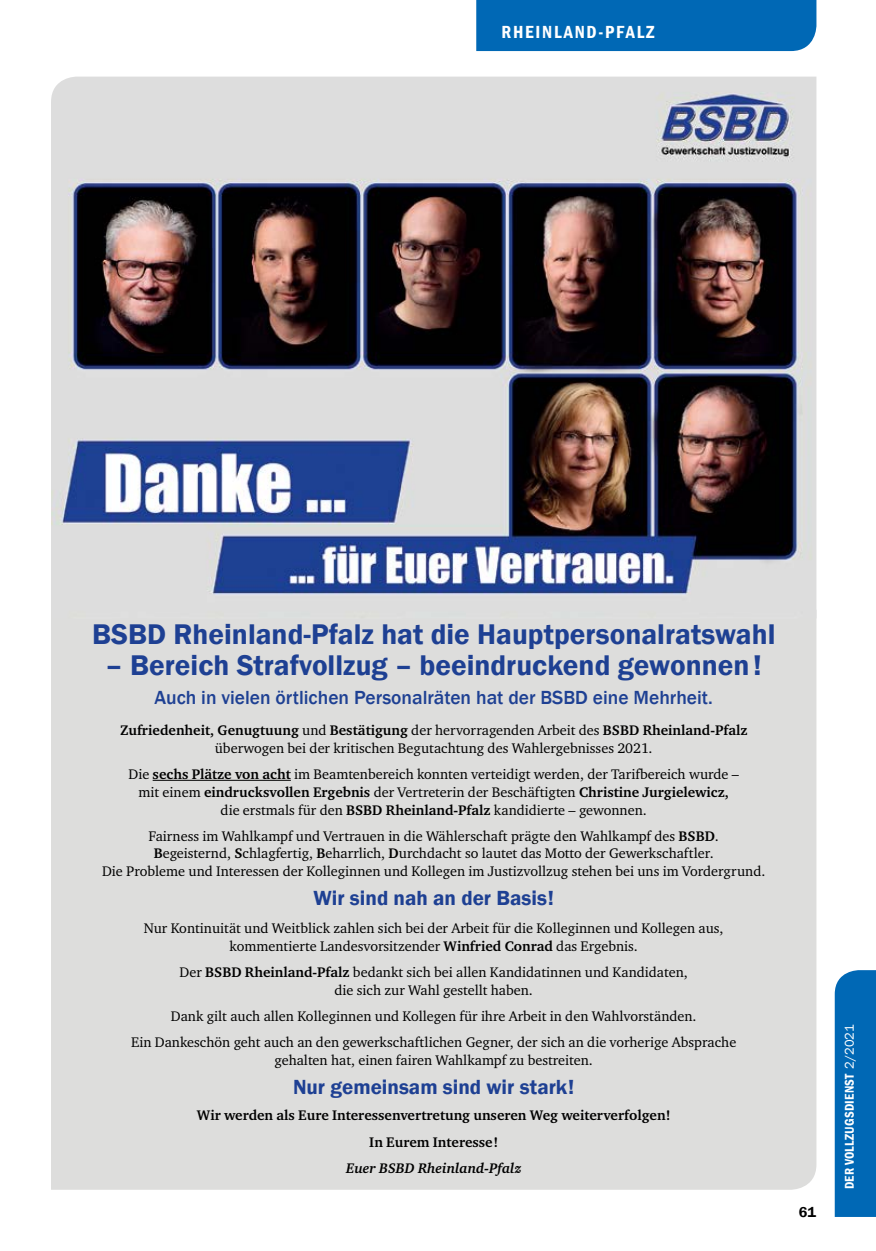
<style>
.page{position:relative;width:876px;height:1251px;background:#fff}
.page>*{position:absolute;margin:0;border:0;box-sizing:border-box;transform-origin:0 0}
.t1{font:600 29.25px "Franklin Gothic";color:#1e4093}
.t2{font:600 21px "Franklin Gothic";color:#1e4093}
.t3{font:500 19.5px "Franklin Gothic";color:#1e4093}
.t4{font:600 condensed 18px "Franklin Gothic";letter-spacing:.1em;color:#fff}
.t5{font:600 14.7px "Franklin Gothic";color:#000}
.t6{font:14.25px/17.9px "Charter ITC";color:#000;text-align:center}
.t7{font:700 14.25px/26.1px "Charter ITC";color:#000;text-align:center}
.t8{font:600 condensed 13.05px "Franklin Gothic";letter-spacing:.015em;color:#fff}
.s1{font-weight:700}
.s2{font-style:italic}
.s3{font-weight:400;font-stretch:normal}
</style>
<div class="page">
<div style="left:835px;top:970px;width:41px;height:246px;background:#0068b5"></div>
<div style="left:476px;top:0;width:340px;height:51px;background:#0068b5"></div>
<div style="left:51px;top:618px;width:765px;height:571px;background:#dddddc"></div>
<hr style="left:153px;top:779px;width:138px;height:1px;background:#000">
<img style="left:51px;top:77px;width:765px;height:541px">
<p class="t4" style="left:501px;top:20px;width:155px">RHEINLAND-PFALZ</p>
<p class="t1" style="left:92px;top:615px;width:685px">BSBD Rheinland-Pfalz hat die Hauptpersonalratswahl</p>
<p class="t1" style="left:106px;top:647px;width:658px">– Bereich Strafvollzug – beeindruckend gewonnen!</p>
<p class="t3" style="left:155px;top:685px;width:560px">Auch in vielen örtlichen Personalräten hat der BSBD eine Mehrheit.</p>
<p class="t6" style="left:120px;top:721px;width:629px"><span class="s1">Zufriedenheit, Genugtuung</span> und <span class="s1">Bestätigung</span> der hervorragenden Arbeit des <span class="s1">BSBD Rheinland-Pfalz </span>überwogen bei der kritischen Begutachtung des Wahlergebnisses 2021.</p>
<p class="t6" style="left:128px;top:765px;width:612px">Die <span class="s1">sechs Plätze von acht</span> im Beamtenbereich konnten verteidigt werden, der Tarifbereich wurde – mit einem <span class="s1">eindrucksvollen Ergebnis</span> der Vertreterin der Beschäftigten <span class="s1">Christine Jurgielewicz, </span>die erstmals für den <span class="s1">BSBD Rheinland-Pfalz</span> kandidierte – gewonnen.</p>
<p class="t6" style="left:102px;top:826px;width:665px">Fairness im Wahlkampf und Vertrauen in die Wählerschaft prägte den Wahlkampf des <span class="s1">BSBD</span>.<br><span class="s1">B</span>egeisternd, <span class="s1">S</span>chlagfertig, <span class="s1">B</span>eharrlich, <span class="s1">D</span>urchdacht so lautet das Motto der Gewerkschaftler.<br>Die Probleme und Interessen der Kolleginnen und Kollegen im Justizvollzug stehen bei uns im Vordergrund.</p>
<p class="t2" style="left:313px;top:885px;width:242px">Wir sind nah an der Basis!</p>
<p class="t6" style="left:144px;top:919px;width:581px">Nur Kontinuität und Weitblick zahlen sich bei der Arbeit für die Kolleginnen und Kollegen aus, kommentierte Landesvorsitzender <span class="s1">Winfried Conrad</span> das Ergebnis.</p>
<p class="t6" style="left:180px;top:963px;width:510px">Der <span class="s1">BSBD Rheinland-Pfalz</span> bedankt sich bei allen Kandidatinnen und Kandidaten, die sich zur Wahl gestellt haben.</p>
<p class="t6" style="left:131px;top:1002px;width:607px;line-height:26.1px">Dank gilt auch allen Kolleginnen und Kollegen für ihre Arbeit in den Wahlvorständen.<br>Ein Dankeschön geht auch an den gewerkschaftlichen Gegner, der sich an die vorherige Absprache</p>
<p class="t6" style="left:275px;top:1051px;width:320px">gehalten hat, einen fairen Wahlkampf zu bestreiten.</p>
<p class="t2" style="left:293px;top:1073px;width:283px">Nur gemeinsam sind wir stark!</p>
<p class="t7" style="left:197px;top:1102px;width:475px">Wir werden als Eure Interessenvertretung unseren Weg weiterverfolgen!<br>In Eurem Interesse!<br><span class="s2">Euer BSBD Rheinland-Pfalz</span></p>
<p class="t5" style="left:799px;top:1202px;width:19px">61</p>
<p class="t8" style="left:841px;top:1188px;width:166px;rotate:-90deg">DER VOLLZUGSDIENST <span class="s3">2/2021</span></p>
</div>
